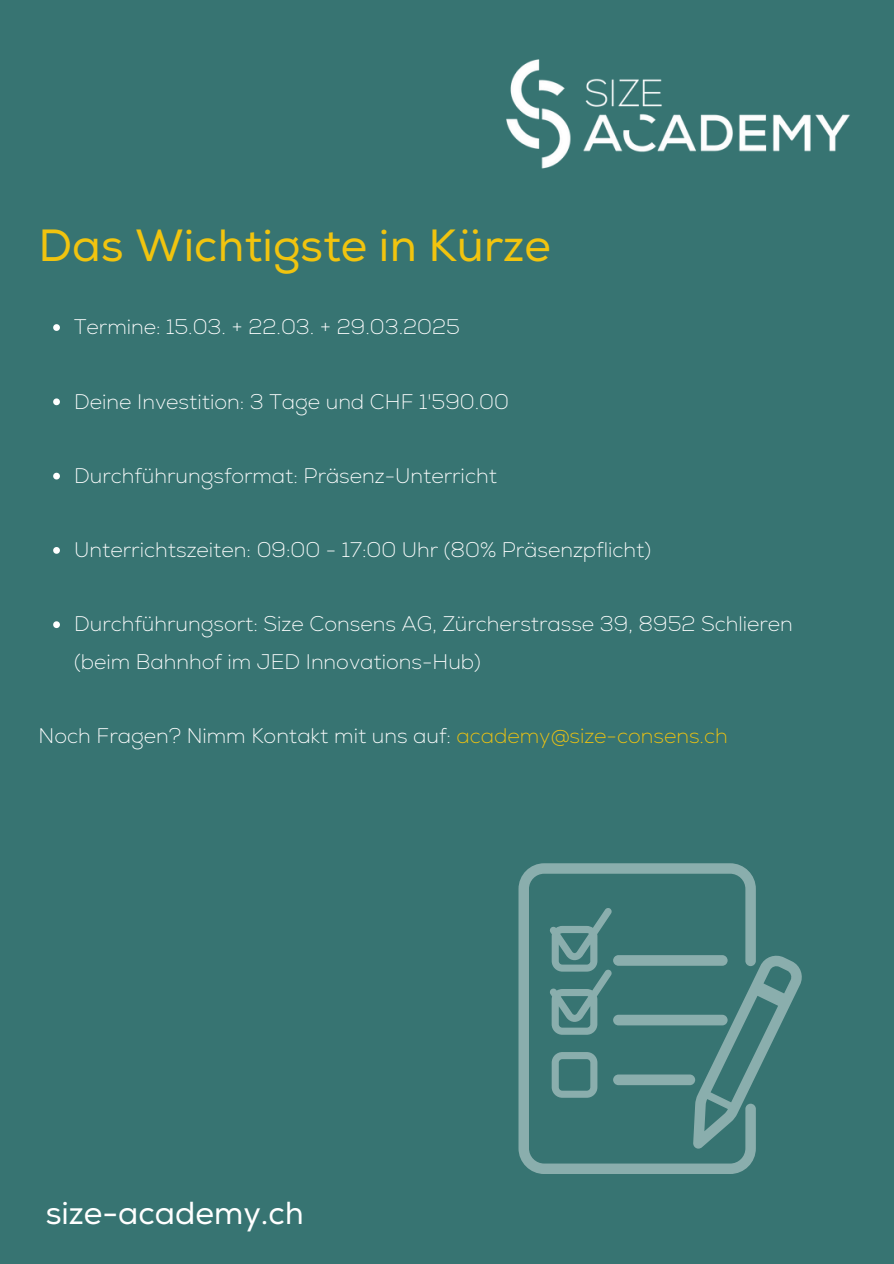
<style>
.page{position:relative;width:894px;height:1264px;background:#fff}
.page>*{position:absolute;margin:0;border:0;box-sizing:border-box;transform-origin:0 0}
.t1{font:45px "Nexa";color:#f1c40f}
.t2{font:31.8px "Nexa";color:#fff}
.t3{font:200 21px/37.2px "Nexa";color:#fff}
.s1{color:#f1c40f}
</style>
<div class="page">
<div style="left:0;top:0;width:893px;height:1263px;background:#377472"></div>
<img style="left:506px;top:59px;width:344px;height:110px">
<svg style="left:755px;top:953px;width:47px;height:195px"></svg>
<svg style="left:518px;top:863px;width:237px;height:310px"></svg>
<svg style="left:53px;top:324px;width:7px;height:7px"></svg>
<svg style="left:53px;top:398px;width:7px;height:7px"></svg>
<svg style="left:53px;top:473px;width:7px;height:6px"></svg>
<svg style="left:53px;top:547px;width:7px;height:7px"></svg>
<svg style="left:53px;top:621px;width:7px;height:7px"></svg>
<p class="t1" style="left:39px;top:219px;width:513px">Das Wichtigste in Kürze</p>
<p class="t3" style="left:74px;top:308px;width:387px">Termine: 15.03. + 22.03. + 29.03.2025</p>
<h1 class="t3" style="left:74px;top:382px;width:436px">Deine Investition: 3 Tage und CHF 1'590.00</h1>
<p class="t3" style="left:74px;top:457px;width:424px">Durchführungsformat: Präsenz-Unterricht</p>
<p class="t3" style="left:74px;top:531px;width:578px">Unterrichtszeiten: 09:00 - 17:00 Uhr (80% Präsenzpflicht)</p>
<p class="t3" style="left:74px;top:605px;width:720px">Durchführungsort: Size Consens AG, Zürcherstrasse 39, 8952 Schlieren (beim Bahnhof im JED Innovations-Hub)</p>
<p class="t3" style="left:39px;top:717px;width:690px">Noch Fragen? Nimm Kontakt mit uns auf: <span class="s1">academy@size-consens.ch</span></p>
<p class="t2" style="left:46px;top:1194px;width:260px">size-academy.ch</p>
</div>
